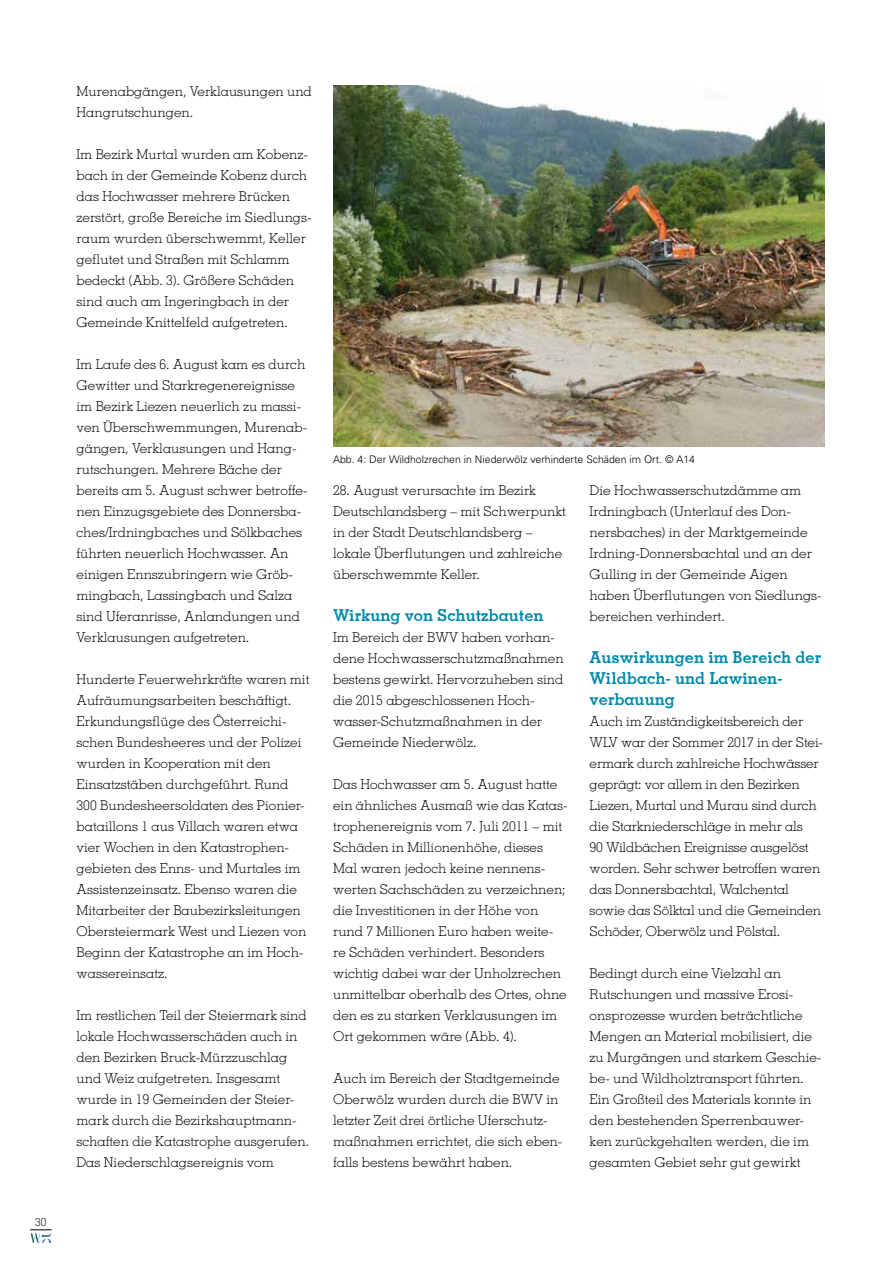
<style>
.page{position:relative;width:893px;height:1263px;background:#fff}
.page>*{position:absolute;margin:0;border:0;box-sizing:border-box;transform-origin:0 0}
.t1{font:700 16.5px/21px "Memphis";color:#0089aa}
.t2{font:300 13.5px/21px "Memphis";color:#000}
.t3{font:300 11.25px "Memphis";color:#000}
.t4{font:300 10.5px "Univers";color:#000}
</style>
<div class="page">
<img style="left:31px;top:1233px;width:20px;height:10px">
<svg style="left:30px;top:1229px;width:22px;height:1px"></svg>
<img style="left:333px;top:86px;width:492px;height:361px">
<p class="t3" style="left:35px;top:1215px;width:13px">30</p>
<p class="t2" style="left:77px;top:80px;width:237px">Murenabgängen, Verklausungen und<br>Hangrutschungen.</p>
<p class="t2" style="left:77px;top:143px;width:237px">Im Bezirk Murtal wurden am Kobenz&shy;bach in der Gemeinde Kobenz durch das Hochwasser mehrere Brücken zerstört, große Bereiche im Siedlungs&shy;raum wurden überschwemmt, Keller geflutet und Straßen mit Schlamm bedeckt (Abb. 3). Größere Schäden sind auch am Ingeringbach in der Gemeinde Knittelfeld aufgetreten.</p>
<p class="t2" style="left:77px;top:353px;width:233px">Im Laufe des 6. August kam es durch Gewitter und Starkregenereignisse im Bezirk Liezen neuerlich zu massi&shy;ven Überschwemmungen, Murenab&shy;gängen, Verklausungen und Hang&shy;rutschungen. Mehrere Bäche der bereits am 5. August schwer betroffe&shy;nen Einzugsgebiete des Donnersba&shy;ches/Irdningbaches und Sölkbaches führten neuerlich Hochwasser. An einigen Ennszubringern wie Gröb&shy;mingbach, Lassingbach und Salza sind Uferanrisse, Anlandungen und Verklausungen aufgetreten.</p>
<p class="t2" style="left:77px;top:669px;width:234px">Hunderte Feuerwehrkräfte waren mit Aufräumungsarbeiten beschäftigt.<br>Erkundungsflüge des Österreichi&shy;schen Bundesheeres und der Polizei wurden in Kooperation mit den Einsatzstäben durchgeführt. Rund 300 Bundesheersoldaten des Pionier&shy;bataillons 1 aus Villach waren etwa vier Wochen in den Katastrophen&shy;gebieten des Enns- und Murtales im Assistenzeinsatz. Ebenso waren die Mitarbeiter der Baubezirksleitungen Obersteiermark West und Liezen von Beginn der Katastrophe an im Hoch&shy;wassereinsatz.</p>
<p class="t2" style="left:77px;top:1005px;width:234px">Im restlichen Teil der Steiermark sind lokale Hochwasserschäden auch in den Bezirken Bruck-Mürzzuschlag und Weiz aufgetreten. Insgesamt wurde in 19 Gemeinden der Steier&shy;mark durch die Bezirkshauptmann&shy;schaften die Katastrophe ausgerufen.<br>Das Niederschlagsereignis vom</p>
<p class="t4" style="left:333px;top:453px;width:364px">Abb. 4: Der Wildholzrechen in Niederwölz verhinderte Schäden im Ort. © A14</p>
<p class="t2" style="left:590px;top:479px;width:234px">Die Hochwasserschutzdämme am<br>Irdningbach (Unterlauf des Don&shy;nersbaches) in der Marktgemeinde<br>Irdning-Donnersbachtal und an der<br>Gulling in der Gemeinde Aigen haben Überflutungen von Siedlungs&shy;bereichen verhindert.</p>
<p class="t1" style="left:590px;top:646px;width:233px">Auswirkungen im Bereich der<br>Wildbach- und Lawinen&shy;verbauung</p>
<p class="t2" style="left:590px;top:710px;width:235px">Auch im Zuständigkeitsbereich der WLV war der Sommer 2017 in der Stei&shy;ermark durch zahlreiche Hochwässer geprägt: vor allem in den Bezirken Liezen, Murtal und Murau sind durch die Starkniederschläge in mehr als<br>90 Wildbächen Ereignisse ausgelöst worden. Sehr schwer betroffen waren das Donnersbachtal, Walchental sowie das Sölktal und die Gemeinden Schöder, Oberwölz und Pölstal.</p>
<p class="t2" style="left:590px;top:962px;width:233px">Bedingt durch eine Vielzahl an Rutschungen und massive Erosi&shy;onsprozesse wurden beträchtliche Mengen an Material mobilisiert, die zu Murgängen und starkem Geschie&shy;be- und Wildholztransport führten.<br>Ein Großteil des Materials konnte in den bestehenden Sperrenbauwer&shy;ken zurückgehalten werden, die im gesamten Gebiet sehr gut gewirkt</p>
<p class="t2" style="left:333px;top:480px;width:234px">28. August verursachte im Bezirk<br>Deutschlandsberg – mit Schwerpunkt in der Stadt Deutschlandsberg – lokale Überflutungen und zahlreiche überschwemmte Keller.</p>
<p class="t1" style="left:333px;top:604px;width:212px">Wirkung von Schutzbauten</p>
<p class="t2" style="left:333px;top:626px;width:232px">Im Bereich der BWV haben vorhan&shy;dene Hochwasserschutzmaßnahmen bestens gewirkt. Hervorzuheben sind die 2015 abgeschlossenen Hoch&shy;wasser-Schutzmaßnahmen in der<br>Gemeinde Niederwölz.</p>
<p class="t2" style="left:333px;top:773px;width:236px">Das Hochwasser am 5. August hatte ein ähnliches Ausmaß wie das Katas&shy;trophenereignis vom 7. Juli 2011 – mit Schäden in Millionenhöhe, dieses Mal waren jedoch keine nennens&shy;werten Sachschäden zu verzeichnen; die Investitionen in der Höhe von rund 7 Millionen Euro haben weite&shy;re Schäden verhindert. Besonders wichtig dabei war der Unholzrechen unmittelbar oberhalb des Ortes, ohne den es zu starken Verklausungen im Ort gekommen wäre (Abb. 4).</p>
<p class="t2" style="left:333px;top:1067px;width:231px">Auch im Bereich der Stadtgemeinde Oberwölz wurden durch die BWV in letzter Zeit drei örtliche Uferschutz&shy;maßnahmen errichtet, die sich eben&shy;falls bestens bewährt haben.</p>
</div>
